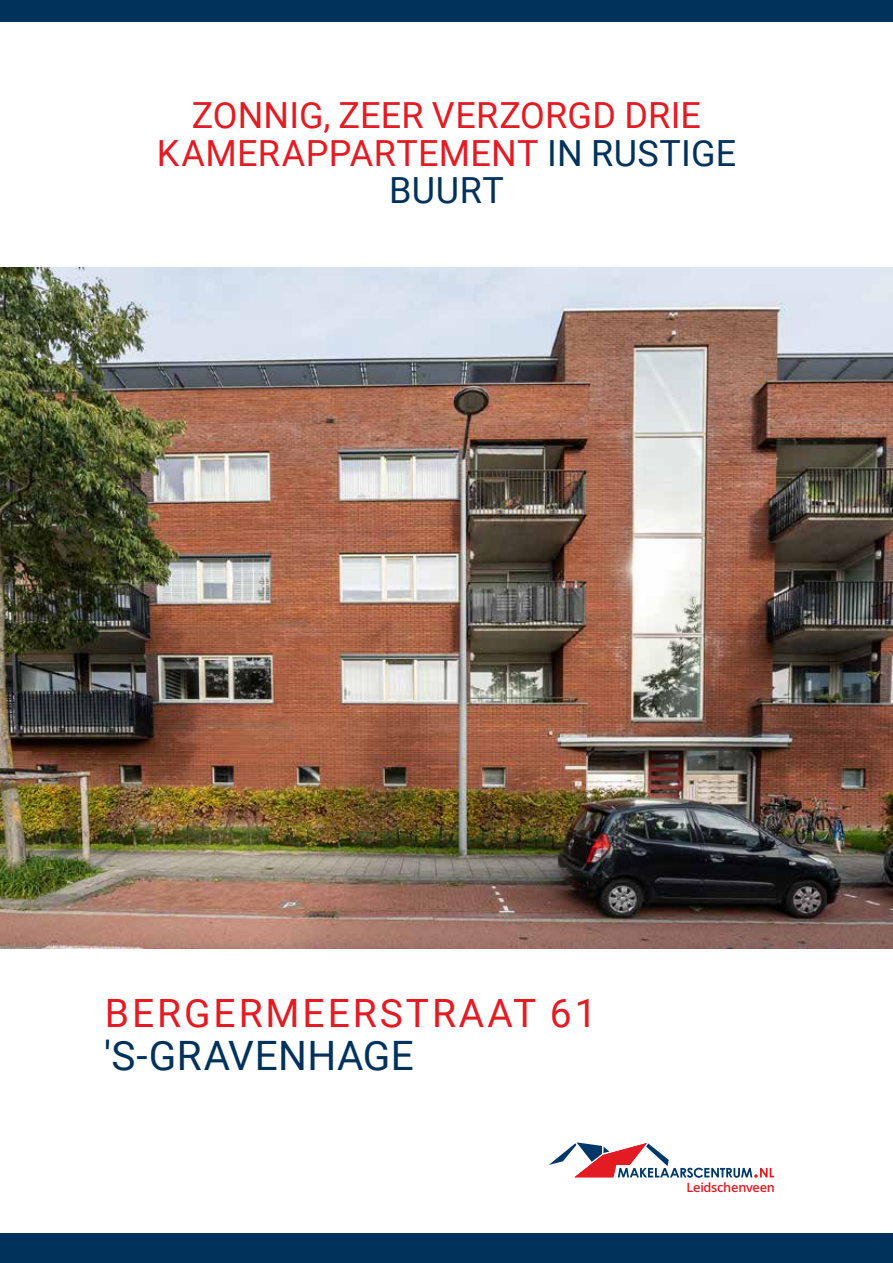
<style>
.page{position:relative;width:893px;height:1263px;background:#fff}
.page>*{position:absolute;margin:0;border:0;box-sizing:border-box;transform-origin:0 0}
.t1{font:40.5px "Roboto";letter-spacing:.01em;color:#01325c}
.t2{font:39px "Roboto";letter-spacing:.075em;color:#e31b23}
.t3{font:36px/37.5px "Roboto";letter-spacing:.005em;color:#e31b23;text-align:center}
.t4{font:600 12.75px "Open Sans";letter-spacing:-.025em;color:#e31b23}
.s1{color:#01325c}
</style>
<div class="page">
<img style="left:0;top:268px;width:893px;height:680px">
<div style="left:0;top:1233px;width:893px;height:30px;background:#01325c"></div>
<div style="left:0;top:0;width:893px;height:22px;background:#01325c"></div>
<svg style="left:549px;top:1142px;width:225px;height:36px"></svg>
<p class="t3" style="left:157px;top:95px;width:581px">ZONNIG, ZEER VERZORGD DRIE<br>KAMERAPPARTEMENT <span class="s1">IN RUSTIGE<br>BUURT</span></p>
<p class="t2" style="left:105px;top:985px;width:493px">BERGERMEERSTRAAT 61</p>
<p class="t1" style="left:104px;top:1027px;width:311px">'S-GRAVENHAGE</p>
<p class="t4" style="left:687px;top:1178px;width:90px">Leidschenveen</p>
</div>
